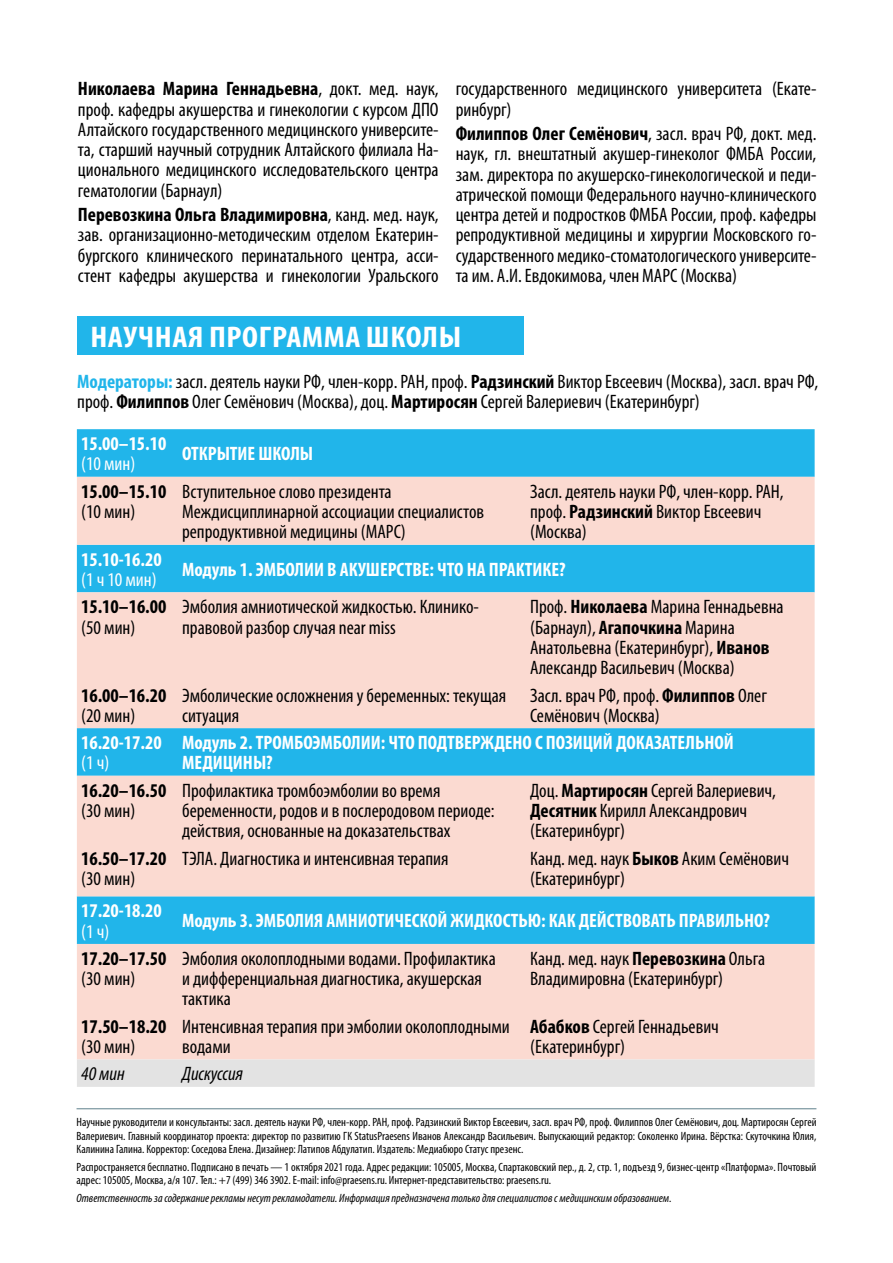
<style>
.page{position:relative;width:893px;height:1263px;background:#fff}
.page>*{position:absolute;margin:0;border:0;box-sizing:border-box;transform-origin:0 0}
.t1{font:700 condensed 30px "Myriad Pro";letter-spacing:.02em;color:#fff;scale:1.1 1}
.t2{font:condensed 19.5px/20.2px "Myriad Pro";color:#000}
.t3{font:700 condensed 19.5px/20.2px "Myriad Pro";color:#fff}
.t4{font:700 condensed 19.5px "Myriad Pro";color:#000}
.t5{font:condensed 19.5px "Myriad Pro";color:#fff}
.t6{font:italic condensed 19.5px "Myriad Pro";color:#000}
.t7{font:condensed 12px/13.5px "Myriad Pro";color:#000;text-align:justify}
.t8{font:italic condensed 12px "Myriad Pro";color:#000}
.s1{font-weight:700}
.s2{font-weight:700;color:#21b5ea}
</style>
<div class="page">
<div style="left:77px;top:317px;width:447px;height:38px;background:#21b5ea"></div>
<hr style="left:77px;top:1108px;width:739px;height:1px;background:#5d7f8b">
<div style="left:77px;top:429px;width:738px;height:48px;background:#21b5ea"></div>
<svg style="left:77px;top:477px;width:738px;height:582px;background:#c5d1d7"></svg>
<div style="left:77px;top:1059px;width:738px;height:28px;background:#e3e3e3"></div>
<p class="t2" style="left:78px;top:79px;width:362px;text-align:justify"><span class="s1">Николаева Марина Геннадьевна</span>, докт. мед. наук, проф. кафедры акушерства и гинекологии с курсом ДПО Алтайского государственного медицинского университе&shy;та, старший научный сотрудник Алтайского филиала На&shy;ционального медицинского исследовательского центра гематологии (Барнаул)</p>
<p class="t2" style="left:78px;top:204px;width:362px;text-align:justify"><span class="s1">Перевозкина Ольга Владимировна</span>, канд. мед. наук, зав. организационно-методическим отделом Екатерин&shy;бургского клинического перинатального центра, асси&shy;стент кафедры акушерства и гинекологии Уральского</p>
<p class="t2" style="left:456px;top:79px;width:362px">государственного медицинского университета (Екате&shy;ринбург)</p>
<p class="t2" style="left:456px;top:123px;width:362px;text-align:justify"><span class="s1">Филиппов Олег Семёнович</span>, засл. врач РФ, докт. мед. наук, гл. внештатный акушер-гинеколог ФМБА России, зам. директора по акушерско-гинекологической и педи&shy;атрической помощи Федерального научно-клинического центра детей и подростков ФМБА России, проф. кафедры репродуктивной медицины и хирургии Московского го&shy;сударственного медико-стоматологического университе&shy;та им. А.И. Евдокимова, член МАРС (Москва)</p>
<h1 class="t1" style="left:90px;top:318px;width:339px">НАУЧНАЯ ПРОГРАММА ШКОЛЫ</h1>
<p class="t2" style="left:77px;top:371px;width:743px"><span class="s2">Модераторы:</span> засл. деятель науки РФ, член-корр. РАН, проф. <span class="s1">Радзинский</span> Виктор Евсеевич (Москва), засл. врач РФ, проф. <span class="s1">Филиппов</span> Олег Семёнович (Москва), доц. <span class="s1">Мартиросян</span> Сергей Валериевич (Екатеринбург)</p>
<p class="t3" style="left:81px;top:433px;width:87px">15.00–15.10</p>
<p class="t5" style="left:81px;top:452px;width:56px">(10 мин)</p>
<p class="t3" style="left:182px;top:443px;width:133px">ОТКРЫТИЕ ШКОЛЫ</p>
<p class="t4" style="left:81px;top:479px;width:87px">15.00–15.10</p>
<p class="t2" style="left:81px;top:501px;width:56px">(10 мин)</p>
<p class="t2" style="left:182px;top:481px;width:304px">Вступительное слово президента<br>Междисциплинарной ассоциации специалистов репродуктивной медицины (МАРС)</p>
<p class="t2" style="left:530px;top:481px;width:255px">Засл. деятель науки РФ, член-корр. РАН, проф. <span class="s1">Радзинский</span> Виктор Евсеевич (Москва)</p>
<p class="t3" style="left:81px;top:549px;width:82px">15.10-16.20</p>
<p class="t5" style="left:81px;top:568px;width:77px">(1 ч 10 мин)</p>
<p class="t3" style="left:182px;top:559px;width:385px">Модуль 1. ЭМБОЛИИ В АКУШЕРСТВЕ: ЧТО НА ПРАКТИКЕ?</p>
<p class="t4" style="left:81px;top:595px;width:87px">15.10–16.00</p>
<p class="t2" style="left:81px;top:617px;width:56px">(50 мин)</p>
<p class="t2" style="left:182px;top:596px;width:298px">Эмболия амниотической жидкостью. Клинико&shy;правовой разбор случая near miss</p>
<p class="t2" style="left:530px;top:596px;width:255px">Проф. <span class="s1">Николаева</span> Марина Геннадьевна (Барнаул), <span class="s1">Агапочкина</span> Марина Анатольевна (Екатеринбург), <span class="s1">Иванов </span>Александр Васильевич (Москва)</p>
<p class="t4" style="left:81px;top:683px;width:87px">16.00–16.20</p>
<p class="t2" style="left:81px;top:705px;width:56px">(20 мин)</p>
<p class="t2" style="left:182px;top:685px;width:326px">Эмболические осложнения у беременных: текущая ситуация</p>
<p class="t2" style="left:530px;top:685px;width:238px">Засл. врач РФ, проф. <span class="s1">Филиппов</span> Олег<br>Семёнович (Москва)</p>
<p class="t3" style="left:81px;top:732px;width:82px">16.20-17.20</p>
<p class="t5" style="left:81px;top:751px;width:30px">(1 ч)</p>
<p class="t3" style="left:182px;top:732px;width:553px">Модуль 2. ТРОМБОЭМБОЛИИ: ЧТО ПОДТВЕРЖДЕНО С ПОЗИЦИЙ ДОКАЗАТЕЛЬНОЙ<br>МЕДИЦИНЫ?</p>
<p class="t4" style="left:81px;top:778px;width:87px">16.20–16.50</p>
<p class="t2" style="left:81px;top:800px;width:56px">(30 мин)</p>
<p class="t2" style="left:182px;top:780px;width:314px">Профилактика тромбоэмболии во время беременности, родов и в послеродовом периоде: действия, основанные на доказательствах</p>
<p class="t2" style="left:530px;top:780px;width:247px">Доц. <span class="s1">Мартиросян</span> Сергей Валериевич,<br><span class="s1">Десятник</span> Кирилл Александрович (Екатеринбург)</p>
<p class="t4" style="left:81px;top:846px;width:87px">16.50–17.20</p>
<p class="t2" style="left:81px;top:868px;width:56px">(30 мин)</p>
<p class="t2" style="left:182px;top:848px;width:268px">ТЭЛА. Диагностика и интенсивная терапия</p>
<p class="t2" style="left:530px;top:848px;width:260px">Канд. мед. наук <span class="s1">Быков</span> Аким Семёнович (Екатеринбург)</p>
<p class="t3" style="left:81px;top:900px;width:82px">17.20-18.20</p>
<p class="t5" style="left:81px;top:919px;width:30px">(1 ч)</p>
<p class="t3" style="left:182px;top:910px;width:589px">Модуль 3. ЭМБОЛИЯ АМНИОТИЧЕСКОЙ ЖИДКОСТЬЮ: КАК ДЕЙСТВОВАТЬ ПРАВИЛЬНО?</p>
<p class="t4" style="left:81px;top:946px;width:87px">17.20–17.50</p>
<p class="t2" style="left:81px;top:968px;width:56px">(30 мин)</p>
<p class="t2" style="left:182px;top:948px;width:315px">Эмболия околоплодными водами. Профилактика и дифференциальная диагностика, акушерская тактика</p>
<p class="t2" style="left:530px;top:948px;width:237px">Канд. мед. наук <span class="s1">Перевозкина</span> Ольга<br>Владимировна (Екатеринбург)</p>
<p class="t4" style="left:81px;top:1014px;width:87px">17.50–18.20</p>
<p class="t2" style="left:81px;top:1036px;width:56px">(30 мин)</p>
<p class="t2" style="left:182px;top:1016px;width:329px">Интенсивная терапия при эмболии околоплодными водами</p>
<p class="t2" style="left:530px;top:1016px;width:190px"><span class="s1">Абабков</span> Сергей Геннадьевич (Екатеринбург)</p>
<p class="t6" style="left:81px;top:1062px;width:45px">40 мин</p>
<p class="t6" style="left:182px;top:1062px;width:62px">Дискуссия</p>
<p class="t7" style="left:77px;top:1115px;width:741px">Научные руководители и консультанты: засл. деятель науки РФ, член-корр. РАН, проф. Радзинский Виктор Евсеевич, засл. врач РФ, проф. Филиппов Олег Семёнович, доц. Мартиросян Сергей Валериевич. Главный координатор проекта: директор по развитию ГК StatusPraesens Иванов Александр Васильевич. Выпускающий редактор: Соколенко Ирина. Вёрстка: Скуточкина Юлия, Калинина Галина. Корректор: Соседова Елена. Дизайнер: Латипов Абдулатип. Издатель: Медиабюро Статус презенс.</p>
<p class="t7" style="left:77px;top:1160px;width:741px">Распространяется бесплатно. Подписано в печать — 1 октября 2021 года. Адрес редакции: 105005, Москва, Спартаковский пер., д. 2, стр. 1, подъезд 9, бизнес-центр «Платформа». Почтовый адрес: 105005, Москва, а/я 107. Тел.: +7 (499) 346 3902. E-mail: info@praesens.ru. Интернет-представительство: praesens.ru.</p>
<p class="t8" style="left:77px;top:1191px;width:597px">Ответственность за содержание рекламы несут рекламодатели. Информация предназначена только для специалистов с медицинским образованием.</p>
</div>
